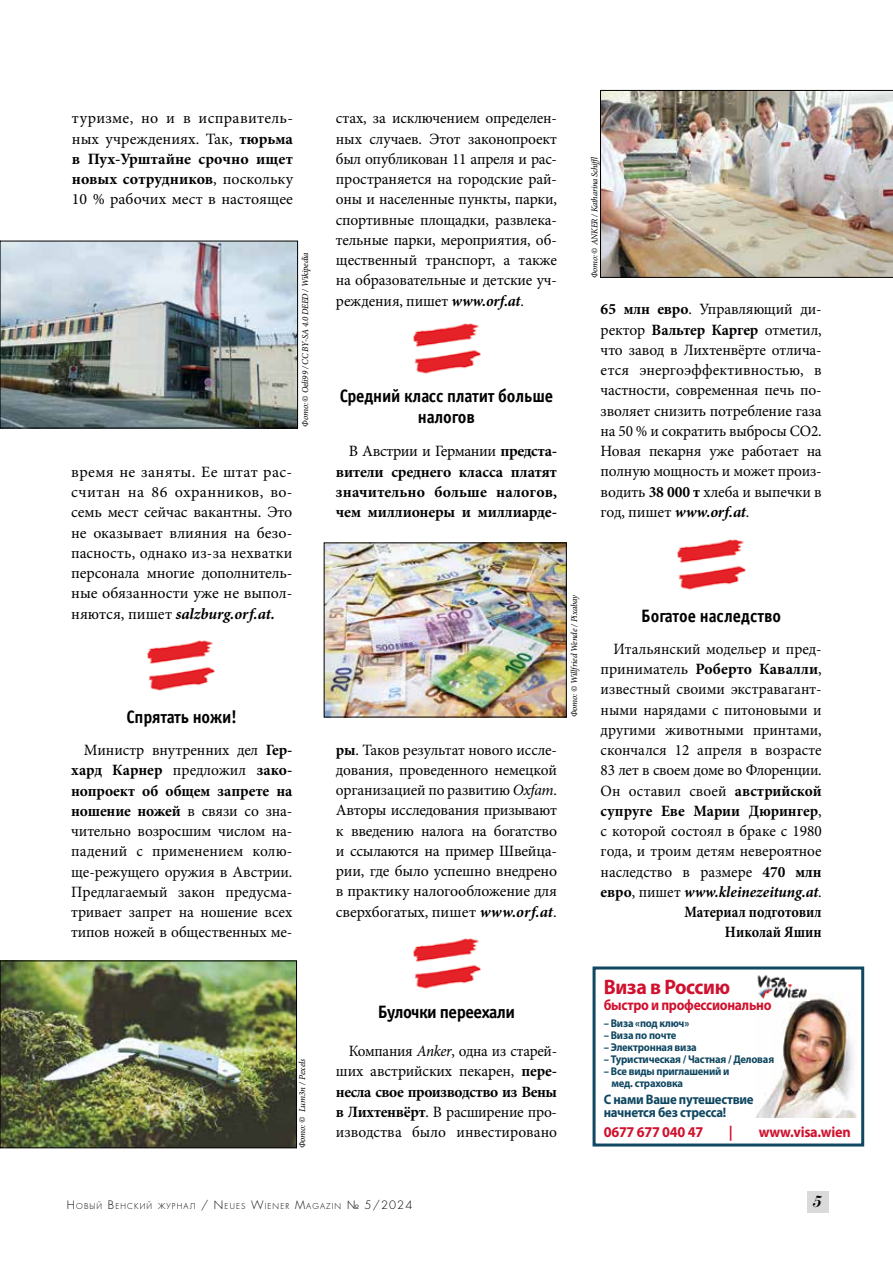
<style>
.page{position:relative;width:893px;height:1263px;background:#fff}
.page>*{position:absolute;margin:0;border:0;box-sizing:border-box;transform-origin:0 0}
.t1{font:700 21px "Myriad Pro";letter-spacing:-.02em;color:#d0122f;scale:.95 1}
.t2{font:18px/20.2px "Officina Sans Bold C";letter-spacing:-.01em;color:#000;text-align:center;scale:.93 1}
.t3{font:18px "Officina Sans Bold C";letter-spacing:-.01em;color:#000;scale:.92 1}
.t4{font:18px "Officina Sans Bold C";letter-spacing:-.03em;color:#000;scale:.96 1}
.t5{font:italic 16.5px "Paragon Nord C";color:#000}
.t6{font:15.75px/20.2px "Minion Pro";color:#000;text-align:justify}
.t7{font:15.75px/20.2px "Minion Pro";color:#000;text-align:justify;scale:.96 1}
.t8{font:700 15.75px/20.2px "Minion Pro";color:#000;text-align:justify}
.t9{font:700 15px "Myriad Pro";letter-spacing:-.02em;color:#d0122f;scale:.95 1}
.t10{font:700 15px "Myriad Pro";letter-spacing:-.02em;color:#d0122f;scale:.9 1}
.t11{font:700 13.8px/13.8px "Myriad Pro";letter-spacing:-.02em;color:#104761;scale:.93 1}
.t12{font:700 11.25px/12px "Myriad Pro";letter-spacing:-.02em;color:#104761;scale:.94 1}
.t13{font:italic 9px "Minion Pro";letter-spacing:-.025em;color:#000}
.t14{font:7.8px "Favorit Light C";letter-spacing:.145em;color:#000}
.s1{font-weight:700}
.s2{font-weight:700;font-style:italic}
.s3{font-weight:400}
.s4{font-style:italic}
.s5{font-size:11.25px}
</style>
<div class="page">
<div style="left:807px;top:1192px;width:21px;height:21px;background:#dadada"></div>
<img style="left:2px;top:243px;width:294px;height:183px">
<div style="left:0;top:241px;width:298px;height:187px;border:1px solid #000"></div>
<img style="left:600px;top:90px;width:293px;height:187px">
<img style="left:326px;top:545px;width:238px;height:170px">
<img style="left:147px;top:640px;width:68px;height:51px">
<img style="left:677px;top:539px;width:69px;height:51px">
<img style="left:413px;top:938px;width:68px;height:51px">
<img style="left:413px;top:323px;width:68px;height:51px">
<img style="left:2px;top:963px;width:293px;height:183px">
<div style="left:0;top:961px;width:297px;height:187px;border:1px solid #000"></div>
<div style="left:593px;top:966px;width:271px;height:180px;background:#fff;border:3px solid #104761"></div>
<img style="left:755px;top:993px;width:102px;height:124px">
<img style="left:755px;top:975px;width:55px;height:25px">
<p class="t6" style="left:72px;top:108px;width:223px">туризме, но и в исправитель&shy;ных учреждениях. Так, <span class="s1">тюрьма в Пух-Урштайне срочно ищет новых сотрудников</span>, поскольку 10 % рабочих мест в настоящее</p>
<p class="t13" style="left:299px;top:427px;width:176px;rotate:-90deg">Фото: © Oeli99 / CC BY-SA 4.0 DEED / Wikipedia</p>
<p class="t6" style="left:71px;top:462px;width:223px">время не заняты. Ее штат рас&shy;считан на 86 охранников, во&shy;семь мест сейчас вакантны. Это не оказывает влияния на безо&shy;пасность, однако из-за нехватки персонала многие дополнитель&shy;ные обязанности уже не выпол&shy;няются, пишет <span class="s2">salzburg.orf.at.</span></p>
<p class="t6" style="left:336px;top:108px;width:223px">стах, за исключением определен&shy;ных случаев. Этот законопроект был опубликован 11 апреля и рас&shy;пространяется на городские рай&shy;оны и населенные пункты, парки, спортивные площадки, развлека&shy;тельные парки, мероприятия, об&shy;щественный транспорт, а также на образовательные и детские уч&shy;реждения, пишет <span class="s2">www.orf.at</span>.</p>
<p class="t2" style="left:340px;top:387px;width:231px">Средний класс платит больше налогов</p>
<p class="t8" style="left:336px;top:441px;width:223px;text-indent:13px"><span class="s3">В Австрии и Германии</span> предста&shy;вители среднего класса платят значительно больше налогов, чем миллионеры и миллиарде-</p>
<p class="t2" style="left:126px;top:707px;width:120px">Спрятать ножи!</p>
<p class="t6" style="left:71px;top:740px;width:223px;text-indent:13px">Министр внутренних дел <span class="s1">Гер&shy;хард Карнер</span> предложил <span class="s1">зако&shy;нопроект об общем запрете на ношение ножей</span> в связи со зна&shy;чительно возросшим числом на&shy;падений с применением колю&shy;ще-режущего оружия в Австрии.<br>Предлагаемый закон предусма&shy;тривает запрет на ношение всех типов ножей в общественных ме-</p>
<p class="t6" style="left:336px;top:739px;width:223px"><span class="s1">ры</span>. Таков результат нового иссле&shy;дования, проведенного немецкой организацией по развитию <span class="s4">Oxfam</span>.<br>Авторы исследования призывают к введению налога на богатство и ссылаются на пример Швейца&shy;рии, где было успешно внедрено в практику налогообложение для сверхбогатых, пишет <span class="s2">www.orf.at</span>.</p>
<p class="t13" style="left:589px;top:278px;width:124px;rotate:-90deg">Фото: © ANKER / Katharina Schiffl</p>
<p class="t6" style="left:601px;top:299px;width:223px"><span class="s1">65 млн евро</span>. Управляющий ди&shy;ректор <span class="s1">Вальтер Каргер</span> отметил, что завод в Лихтенвёрте отлича&shy;ется энергоэффективностью, в частности, современная печь по&shy;зволяет снизить потребление газа на 50 % и сократить выбросы CO2.<br>Новая пекарня уже работает на полную мощность и может произ&shy;водить <span class="s1">38 000 т</span> хлеба и выпечки в год, пишет <span class="s2">www.orf.at</span>.</p>
<p class="t13" style="left:568px;top:717px;width:124px;rotate:-90deg">Фото: © Willfried Wende / Pixabay</p>
<p class="t3" style="left:641px;top:606px;width:154px">Богатое наследство</p>
<p class="t6" style="left:601px;top:639px;width:223px;text-align:right">Итальянский модельер и пред&shy;приниматель <span class="s1">Роберто Кавалли</span>, известный своими экстравагант&shy;ными нарядами с питоновыми и другими животными принтами, скончался 12 апреля в возрасте<br>83 лет в своем доме во Флоренции.<br>Он оставил своей <span class="s1">австрийской супруге Еве Марии Дюрингер</span>, с которой состоял в браке с 1980 года, и троим детям невероятное наследство в размере <span class="s1">470 млн евро</span>, пишет <span class="s2">www.kleinezeitung.at</span>.<br><span class="s1">Материал подготовил<br>Николай Яшин</span></p>
<p class="t13" style="left:296px;top:1148px;width:91px;rotate:-90deg">Фото: © Lum3n / Pexels</p>
<p class="t4" style="left:378px;top:1001px;width:145px">Булочки переехали</p>
<p class="t7" style="left:336px;top:1041px;width:232px;text-indent:13px">Компания <span class="s4">Anker</span>, одна из старей&shy;ших австрийских пекарен, <span class="s1">пере&shy;несла свое производство из Вены в Лихтенвёрт</span>. В расширение про&shy;изводства было инвестировано</p>
<h1 class="t1" style="left:604px;top:973px;width:134px">Виза в Россию</h1>
<p class="t10" style="left:604px;top:995px;width:188px">быстро и профессионально</p>
<p class="t12" style="left:604px;top:1016px;width:92px">– Виза «под ключ»</p>
<p class="t12" style="left:604px;top:1028px;width:79px">– Виза по почте</p>
<p class="t12" style="left:604px;top:1040px;width:101px">– Электронная виза</p>
<p class="t12" style="left:604px;top:1052px;width:183px">– Туристическая / Частная / Деловая</p>
<p class="t12" style="left:611px;top:1064px;width:127px;text-indent:-8px">– Все виды приглашений и мед. страховка</p>
<p class="t11" style="left:604px;top:1091px;width:163px">С нами Ваше путешествие начнется без стресса!</p>
<p class="t9" style="left:604px;top:1122px;width:106px">0677 677 040 47</p>
<p class="t9" style="left:729px;top:1122px;width:6px">|</p>
<p class="t9" style="left:759px;top:1122px;width:98px">www.visa.wien</p>
<p class="t14" style="left:67px;top:1201px;width:347px"><span class="s5">Н</span>ОВЫЙ <span class="s5">В</span>ЕНСКИЙ ЖУРНАЛ <span class="s5">/</span> <span class="s5">N</span>EUES <span class="s5">W</span>IEN ER <span class="s5">M</span>AGAZIN <span class="s5">№ 5/2024</span></p>
<p class="t5" style="left:812px;top:1192px;width:11px">5</p>
</div>
